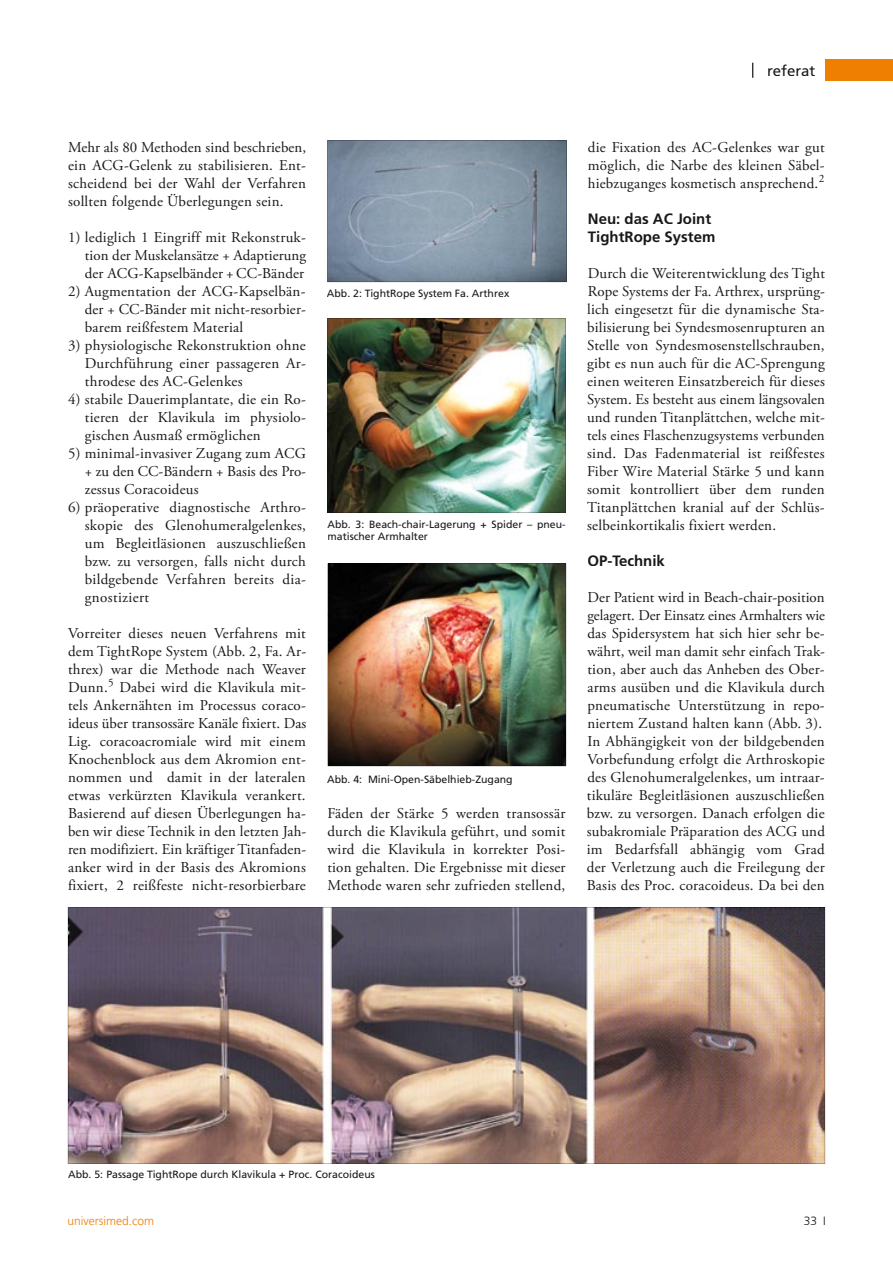
<style>
.page{position:relative;width:893px;height:1263px;background:#fff}
.page>*{position:absolute;margin:0;border:0;box-sizing:border-box;transform-origin:0 0}
.t1{font:15px/18px "Adobe Garamond Pro";letter-spacing:.015em;color:#1a171b;text-align:justify}
.t2{font:700 15px/18px "Frutiger LT Std";color:#1a171b}
.t3{font:15px "Frutiger LT Std";color:#1a171b}
.t4{font:300 12px "Frutiger LT Std";color:#ee7f00}
.t5{font:300 12px "Frutiger LT Std";color:#1a171b}
.t6{font:10.5px/12.6px "Frutiger LT Std";color:#1a171b}
</style>
<div class="page">
<div style="left:825px;top:60px;width:68px;height:21px;background:#ee7f00"></div>
<svg style="left:327px;top:140px;width:240px;height:142px;background:#8fa0af"></svg>
<img style="left:328px;top:140px;width:238px;height:36px">
<img style="left:328px;top:176px;width:48px;height:106px">
<img style="left:518px;top:176px;width:48px;height:106px">
<img style="left:375px;top:246px;width:144px;height:36px">
<img style="left:328px;top:563px;width:238px;height:152px">
<img style="left:328px;top:564px;width:238px;height:50px">
<img style="left:328px;top:614px;width:48px;height:152px">
<img style="left:518px;top:614px;width:48px;height:152px">
<img style="left:375px;top:715px;width:143px;height:51px">
<img style="left:327px;top:318px;width:191px;height:195px">
<img style="left:328px;top:318px;width:238px;height:49px">
<img style="left:328px;top:367px;width:47px;height:146px">
<img style="left:518px;top:367px;width:48px;height:146px">
<img style="left:375px;top:464px;width:143px;height:49px">
<svg style="left:68px;top:907px;width:757px;height:205px;background:#917b73"></svg>
<img style="left:68px;top:908px;width:757px;height:51px">
<img style="left:68px;top:958px;width:51px;height:206px">
<img style="left:774px;top:958px;width:51px;height:206px">
<img style="left:118px;top:1112px;width:657px;height:52px">
<p class="t3" style="left:751px;top:62px;width:66px">| referat</p>
<p class="t1" style="left:68px;top:138px;width:240px">Mehr als 80 Methoden sind beschrieben, ein ACG-Gelenk zu stabilisieren. Ent&shy;scheidend bei der Wahl der Verfahren sollten folgende Überlegungen sein.</p>
<p class="t1" style="left:85px;top:228px;width:223px;text-indent:-17px">1) lediglich 1 Eingriff mit Rekonstruk&shy;tion der Muskelansätze + Adaptierung der ACG-Kapselbänder + CC-Bänder</p>
<p class="t1" style="left:85px;top:282px;width:223px;text-indent:-17px">2) Augmentation der ACG-Kapselbän&shy;der + CC-Bänder mit nicht-resorbier&shy;barem reißfestem Material</p>
<p class="t1" style="left:85px;top:336px;width:223px;text-indent:-17px">3) physiologische Rekonstruktion ohne Durchführung einer passageren Ar&shy;throdese des AC-Gelenkes</p>
<p class="t1" style="left:85px;top:390px;width:223px;text-indent:-17px">4) stabile Dauerimplantate, die ein Ro&shy;tieren der Klavikula im physiolo&shy;gischen Ausmaß ermöglichen</p>
<p class="t1" style="left:85px;top:444px;width:223px;text-indent:-17px">5) minimal-invasiver Zugang zum ACG + zu den CC-Bändern + Basis des Pro&shy;zessus Coracoideus</p>
<p class="t1" style="left:85px;top:498px;width:223px;text-indent:-17px">6) präoperative diagnostische Arthro&shy;skopie des Glenohumeralgelenkes, um Begleitläsionen auszuschließen bzw. zu versorgen, falls nicht durch bildgebende Verfahren bereits dia - g nostiziert</p>
<p class="t1" style="left:68px;top:624px;width:240px">Vorreiter dieses neuen Verfahrens mit dem TightRope System (Abb. 2, Fa. Ar&shy;threx) war die Methode nach Weaver Dunn.<sup>5</sup> Dabei wird die Klavikula mit&shy;tels Ankernähten im Processus coraco&shy;ideus über transossäre Kanäle fixiert. Das Lig. coracoacromiale wird mit einem Knochenblock aus dem Akromion ent&shy;nommen und damit in der lateralen etwas verkürzten Klavikula verankert.<br>Basierend auf diesen Überlegungen ha&shy;ben wir diese Technik in den letzten Jah&shy;ren modifiziert. Ein kräftiger Titanfaden&shy;anker wird in der Basis des Akromions fixiert, 2 reißfeste nicht-resorbierbare</p>
<p class="t6" style="left:327px;top:287px;width:184px">Abb. 2: TightRope System Fa. Arthrex</p>
<p class="t6" style="left:328px;top:518px;width:240px">Abb. 3: Beach-chair-Lagerung + Spider – pneu&shy;matischer Armhalter</p>
<p class="t6" style="left:327px;top:773px;width:187px">Abb. 4: Mini-Open-Säbelhieb-Zugang</p>
<p class="t1" style="left:327px;top:804px;width:240px">Fäden der Stärke 5 werden transossär durch die Klavikula geführt, und somit wird die Klavikula in korrekter Posi - tion gehalten. Die Ergebnisse mit dieser Methode waren sehr zufrieden stellend,</p>
<p class="t1" style="left:588px;top:138px;width:238px">die Fixation des AC-Gelenkes war gut möglich, die Narbe des kleinen Säbel&shy;hiebzuganges kosmetisch ansprechend.<sup>2</sup></p>
<p class="t2" style="left:588px;top:210px;width:129px">Neu: das AC Joint<br>TightRope System</p>
<p class="t1" style="left:587px;top:264px;width:239px">Durch die Weiterentwicklung des Tight Rope Systems der Fa. Arthrex, ursprüng&shy;lich eingesetzt für die dynamische Sta&shy;bilisierung bei Syndesmosenrupturen an Stelle von Syndesmosenstellschrauben, gibt es nun auch für die AC-Spren gung einen weiteren Einsatzbereich für die ses System. Es besteht aus einem längs ovalen und runden Titanplättchen, welche mit&shy;tels eines Flaschenzugsystems verbunden sind. Das Fadenmaterial ist reißfestes Fiber Wire Material Stärke 5 und kann somit kontrolliert über dem runden Titanplättchen kranial auf der Schlüs&shy;selbeinkortikalis fixiert werden.</p>
<p class="t2" style="left:587px;top:552px;width:79px">OP-Technik</p>
<p class="t1" style="left:587px;top:588px;width:240px;text-align:left">Der Patient wird in Beach-chair-position gelagert. Der Einsatz eines Armhalters wie das Spidersystem hat sich hier sehr be&shy;währt, weil man damit sehr einfach Trak&shy;tion, aber auch das Anheben des Ober&shy;arms ausüben und die Klavikula durch pneumatische Unterstützung in repo&shy;niertem Zustand halten kann (Abb. 3).<br>In Abhängigkeit von der bildgebenden Vorbefundung erfolgt die Arthroskopie des Glenohumeralgelenkes, um intraar&shy;tikuläre Begleitläsionen auszuschließen bzw. zu versorgen. Danach erfolgen die subakromiale Präparation des ACG und im Bedarfsfall abhängig vom Grad der Verletzung auch die Freilegung der Basis des Proc. coracoideus. Da bei den</p>
<p class="t6" style="left:68px;top:1168px;width:308px">Abb. 5: Passage TightRope durch Klavikula + Proc. Coracoideus</p>
<p class="t4" style="left:67px;top:1214px;width:88px">universimed.com</p>
<p class="t5" style="left:804px;top:1214px;width:24px">33 I</p>
</div>
